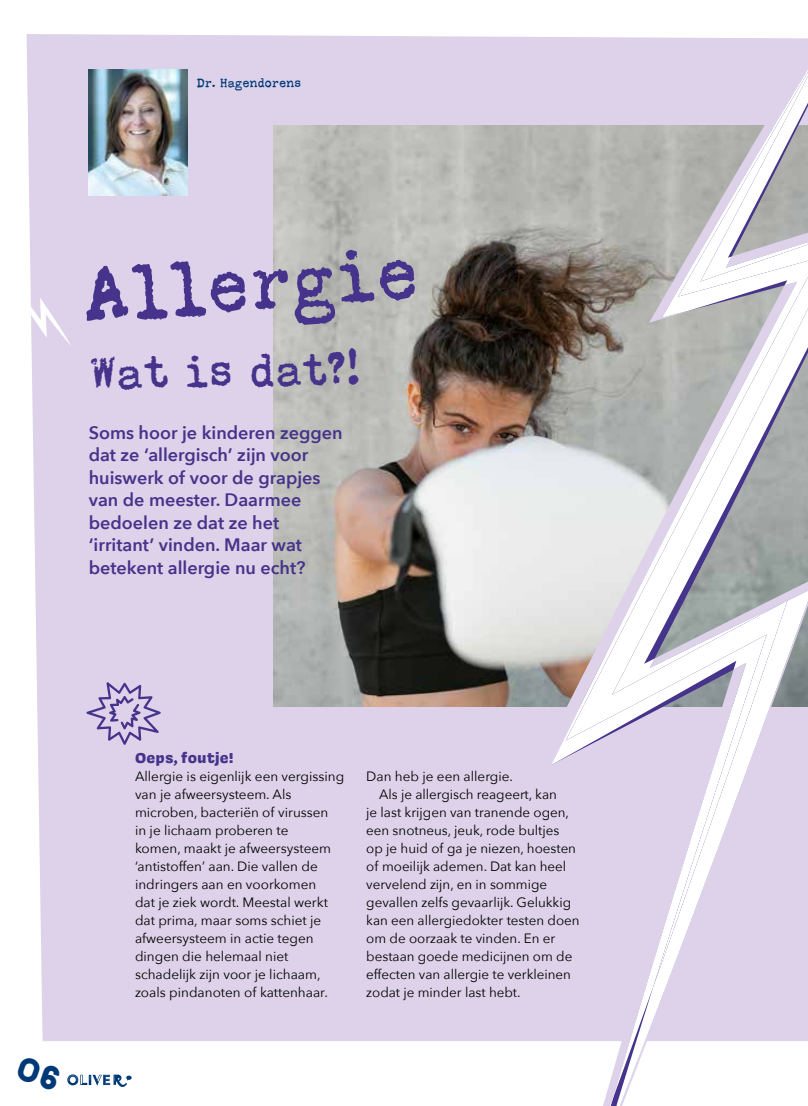
<style>
.page{position:relative;width:808px;height:1106px;background:#fff}
.page>*{position:absolute;margin:0;border:0;box-sizing:border-box;transform-origin:0 0}
.t1{font:71.1px "Sunflower";color:#46338b}
.t2{font:43.35px "Sunflower";color:#46338b}
.t3{font:600 18px/22.5px "Avenir Next";color:#46338b}
.t4{font:900 16.5px "Covik Sans";letter-spacing:.015em;color:#46338b}
.t5{font:13.5px/18px "Avenir Next";color:#000}
.t6{font:12px "Sunflower";letter-spacing:-.01em;color:#003978}
</style>
<div class="page">
<svg style="left:67px;top:1074px;width:65px;height:13px"></svg>
<div style="left:27px;top:34px;width:505px;height:1007px;background:#ddd2e9"></div>
<img style="left:274px;top:125px;width:258px;height:581px">
<svg style="left:532px;top:37px;width:19px;height:1004px;background:#bbb5bc"></svg>
<svg style="left:551px;top:37px;width:47px;height:1004px;background:#c5bdc6"></svg>
<svg style="left:605px;top:37px;width:203px;height:1069px"></svg>
<svg style="left:566px;top:42px;width:242px;height:945px"></svg>
<svg style="left:27px;top:259px;width:45px;height:88px"></svg>
<svg style="left:86px;top:682px;width:75px;height:63px;background:#bdb0d5"></svg>
<img style="left:89px;top:70px;width:98px;height:126px">
<p class="t6" style="left:197px;top:76px;width:106px">Dr. Hagendorens</p>
<h1 class="t1" style="left:79px;top:251px;width:338px;rotate:-4deg">Allergie</h1>
<h2 class="t2" style="left:88px;top:346px;width:272px;rotate:-1deg">Wat is dat?!</h2>
<h3 class="t3" style="left:89px;top:421px;width:255px">Soms hoor je kinderen zeggen dat ze ‘allergisch’ zijn voor huiswerk of voor de grapjes van de meester. Daarmee bedoelen ze dat ze het ‘irritant’ vinden. Maar wat betekent allergie nu echt?</h3>
<p class="t4" style="left:135px;top:746px;width:100px">Oeps, foutje!</p>
<p class="t5" style="left:135px;top:766px;width:211px">Allergie is eigenlijk een vergissing van je afweersysteem. Als microben, bacteriën of virussen<br>in je lichaam proberen te<br>komen, maakt je afweersysteem ‘antistoffen’ aan. Die vallen de indringers aan en voorkomen<br>dat je ziek wordt. Meestal werkt dat prima, maar soms schiet je afweersysteem in actie tegen dingen die helemaal niet schadelijk zijn voor je lichaam, zoals pindanoten of kattenhaar.</p>
<p class="t5" style="left:366px;top:766px;width:148px">Dan heb je een allergie.</p>
<p class="t5" style="left:379px;top:784px;width:179px">Als je allergisch reageert, kan</p>
<p class="t5" style="left:366px;top:802px;width:204px">je last krijgen van tranende ogen,</p>
<p class="t5" style="left:366px;top:820px;width:195px">een snotneus, jeuk, rode bultjes</p>
<p class="t5" style="left:366px;top:838px;width:211px">op je huid of ga je niezen, hoesten</p>
<p class="t5" style="left:366px;top:856px;width:201px">of moeilijk ademen. Dat kan heel</p>
<p class="t5" style="left:366px;top:874px;width:182px">vervelend zijn, en in sommige</p>
<p class="t5" style="left:366px;top:892px;width:206px">gevallen zelfs gevaarlijk. Gelukkig</p>
<p class="t5" style="left:366px;top:910px;width:215px">kan een allergiedokter testen doen</p>
<p class="t5" style="left:366px;top:928px;width:190px">om de oorzaak te vinden. En er</p>
<p class="t5" style="left:366px;top:946px;width:208px">bestaan goede medicijnen om de</p>
<p class="t5" style="left:366px;top:964px;width:206px">effecten van allergie te verkleinen</p>
<p class="t5" style="left:366px;top:982px;width:156px">zodat je minder last hebt.</p>
</div>
